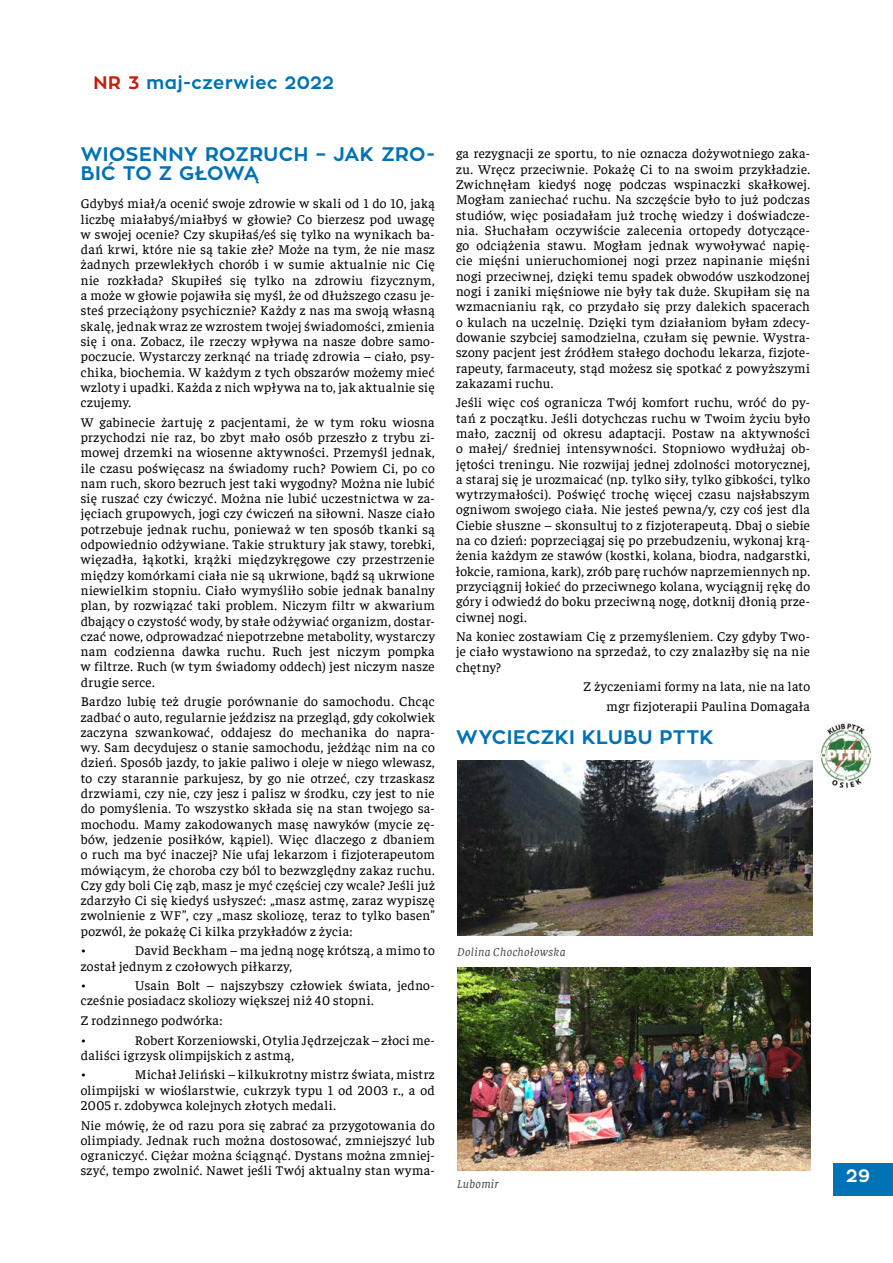
<style>
.page{position:relative;width:893px;height:1263px;background:#fff}
.page>*{position:absolute;margin:0;border:0;box-sizing:border-box;transform-origin:0 0}
.t1{font:700 19.5px/19.5px "Zona Pro";letter-spacing:.02em;color:#0072b6}
.t2{font:700 18px "Zona Pro";letter-spacing:.04em;color:#0072b6}
.t3{font:700 18px "Zona Pro";color:#fff}
.t4{font:13.5px/15.3px "Faustina";letter-spacing:.025em;color:#000;text-align:justify}
.t5{font:italic 12px "Faustina";letter-spacing:.03em;color:#444}
.s1{color:#c71c08}
</style>
<div class="page">
<img style="left:457px;top:760px;width:355px;height:175px">
<img style="left:457px;top:967px;width:353px;height:203px">
<img style="left:820px;top:721px;width:52px;height:68px">
<div style="left:833px;top:1163px;width:60px;height:33px;background:#0072b6"></div>
<h2 class="t2" style="left:94px;top:71px;width:242px"><span class="s1">NR 3</span> maj-czerwiec 2022</h2>
<h1 class="t1" style="left:81px;top:144px;width:355px">WIOSENNY ROZRUCH – JAK ZRO-<br>BIĆ TO Z GŁOWĄ</h1>
<p class="t4" style="left:81px;top:195px;width:355px">Gdybyś miał/a ocenić swoje zdrowie w skali od 1 do 10, jaką liczbę miałabyś/miałbyś w głowie? Co bierzesz pod uwagę w swojej ocenie? Czy skupiłaś/eś się tylko na wynikach ba&shy;dań krwi, które nie są takie złe? Może na tym, że nie masz żadnych przewlekłych chorób i w sumie aktualnie nic Cię nie rozkłada? Skupiłeś się tylko na zdrowiu fizycznym, a może w głowie pojawiła się myśl, że od dłuższego czasu je&shy;steś przeciążony psychicznie? Każdy z nas ma swoją własną skalę, jednak wraz ze wzrostem twojej świadomości, zmienia się i ona. Zobacz, ile rzeczy wpływa na nasze dobre samo&shy;poczucie. Wystarczy zerknąć na triadę zdrowia – ciało, psy&shy;chika, biochemia. W każdym z tych obszarów możemy mieć wzloty i upadki. Każda z nich wpływa na to, jak aktualnie się czujemy.</p>
<p class="t4" style="left:81px;top:413px;width:356px">W gabinecie żartuję z pacjentami, że w tym roku wiosna przychodzi nie raz, bo zbyt mało osób przeszło z trybu zi&shy;mowej drzemki na wiosenne aktywności. Przemyśl jednak, ile czasu poświęcasz na świadomy ruch? Powiem Ci, po co nam ruch, skoro bezruch jest taki wygodny? Można nie lubić się ruszać czy ćwiczyć. Można nie lubić uczestnictwa w za&shy;jęciach grupowych, jogi czy ćwiczeń na siłowni. Nasze ciało potrzebuje jednak ruchu, ponieważ w ten sposób tkanki są odpowiednio odżywiane. Takie struktury jak stawy, torebki, więzadła, łąkotki, krążki międzykręgowe czy przestrzenie między komórkami ciała nie są ukrwione, bądź są ukrwione niewielkim stopniu. Ciało wymyśliło sobie jednak banalny plan, by rozwiązać taki problem. Niczym filtr w akwarium dbający o czystość wody, by stałe odżywiać organizm, dostar&shy;czać nowe, odprowadzać niepotrzebne metabolity, wystarczy nam codzienna dawka ruchu. Ruch jest niczym pompka w filtrze. Ruch (w tym świadomy oddech) jest niczym nasze drugie serce.</p>
<p class="t4" style="left:81px;top:693px;width:356px">Bardzo lubię też drugie porównanie do samochodu. Chcąc zadbać o auto, regularnie jeździsz na przegląd, gdy cokolwiek zaczyna szwankować, oddajesz do mechanika do napra&shy;wy. Sam decydujesz o stanie samochodu, jeżdżąc nim na co dzień. Sposób jazdy, to jakie paliwo i oleje w niego wlewasz, to czy starannie parkujesz, by go nie otrzeć, czy trzaskasz drzwiami, czy nie, czy jesz i palisz w środku, czy jest to nie do pomyślenia. To wszystko składa się na stan twojego sa&shy;mochodu. Mamy zakodowanych masę nawyków (mycie zę&shy;bów, jedzenie posiłków, kąpiel). Więc dlaczego z dbaniem o ruch ma być inaczej? Nie ufaj lekarzom i fizjoterapeutom mówiącym, że choroba czy ból to bezwzględny zakaz ruchu.<br>Czy gdy boli Cię ząb, masz je myć częściej czy wcale? Jeśli już zdarzyło Ci się kiedyś usłyszeć: „masz astmę, zaraz wypiszę zwolnienie z WF”, czy „masz skoliozę, teraz to tylko basen” pozwól, że pokażę Ci kilka przykładów z życia:</p>
<p class="t4" style="left:81px;top:942px;width:7px">•</p>
<p class="t4" style="left:81px;top:942px;width:355px;text-indent:54px">David Beckham – ma jedną nogę krótszą, a mimo to został jednym z czołowych piłkarzy,</p>
<p class="t4" style="left:81px;top:977px;width:7px">•</p>
<p class="t4" style="left:81px;top:977px;width:355px;text-indent:54px">Usain Bolt – najszybszy człowiek świata, jedno&shy;cześnie posiadacz skoliozy większej niż 40 stopni.</p>
<p class="t4" style="left:81px;top:1010px;width:143px;line-height:19.5px">Z rodzinnego podwórka: •</p>
<p class="t4" style="left:81px;top:1031px;width:355px;text-indent:54px">Robert Korzeniowski, Otylia Jędrzejczak – złoci me&shy;daliści igrzysk olimpijskich z astmą,</p>
<p class="t4" style="left:81px;top:1066px;width:7px">•</p>
<p class="t4" style="left:81px;top:1066px;width:355px;text-indent:54px">Michał Jeliński – kilkukrotny mistrz świata, mistrz olimpijski w wioślarstwie, cukrzyk typu 1 od 2003 r., a od 2005 r. zdobywca kolejnych złotych medali.</p>
<p class="t4" style="left:81px;top:1116px;width:355px">Nie mówię, że od razu pora się zabrać za przygotowania do olimpiady. Jednak ruch można dostosować, zmniejszyć lub ograniczyć. Ciężar można ściągnąć. Dystans można zmniej&shy;szyć, tempo zwolnić. Nawet jeśli Twój aktualny stan wyma-</p>
<p class="t4" style="left:456px;top:145px;width:356px">ga rezygnacji ze sportu, to nie oznacza dożywotniego zaka&shy;zu. Wręcz przeciwnie. Pokażę Ci to na swoim przykładzie.<br>Zwichnęłam kiedyś nogę podczas wspinaczki skałkowej.<br>Mogłam zaniechać ruchu. Na szczęście było to już podczas studiów, więc posiadałam już trochę wiedzy i doświadcze&shy;nia. Słuchałam oczywiście zalecenia ortopedy dotyczące&shy;go odciążenia stawu. Mogłam jednak wywoływać napię&shy;cie mięśni unieruchomionej nogi przez napinanie mięśni nogi przeciwnej, dzięki temu spadek obwodów uszkodzonej nogi i zaniki mięśniowe nie były tak duże. Skupiłam się na wzmacnianiu rąk, co przydało się przy dalekich spacerach o kulach na uczelnię. Dzięki tym działaniom byłam zdecy&shy;dowanie szybciej samodzielna, czułam się pewnie. Wystra&shy;szony pacjent jest źródłem stałego dochodu lekarza, fizjote&shy;rapeuty, farmaceuty, stąd możesz się spotkać z powyższymi zakazami ruchu.</p>
<p class="t4" style="left:456px;top:394px;width:355px">Jeśli więc coś ogranicza Twój komfort ruchu, wróć do py&shy;tań z początku. Jeśli dotychczas ruchu w Twoim życiu było mało, zacznij od okresu adaptacji. Postaw na aktywności o małej/ średniej intensywności. Stopniowo wydłużaj ob&shy;jętości treningu. Nie rozwijaj jednej zdolności motorycznej, a staraj się je urozmaicać (np. tylko siły, tylko gibkości, tylko wytrzymałości). Poświęć trochę więcej czasu najsłabszym ogniwom swojego ciała. Nie jesteś pewna/y, czy coś jest dla Ciebie słuszne – skonsultuj to z fizjoterapeutą. Dbaj o siebie na co dzień: poprzeciągaj się po przebudzeniu, wykonaj krą&shy;żenia każdym ze stawów (kostki, kolana, biodra, nadgarstki, łokcie, ramiona, kark), zrób parę ruchów naprzemiennych np. przyciągnij łokieć do przeciwnego kolana, wyciągnij rękę do góry i odwiedź do boku przeciwną nogę, dotknij dłonią prze&shy;ciwnej nogi.</p>
<p class="t4" style="left:456px;top:628px;width:355px">Na koniec zostawiam Cię z przemyśleniem. Czy gdyby Two&shy;je ciało wystawiono na sprzedaż, to czy znalazłby się na nie chętny?</p>
<p class="t4" style="left:584px;top:676px;width:228px;line-height:19.5px;text-align:right">Z życzeniami formy na lata, nie na lato mgr fizjoterapii Paulina Domagała</p>
<h1 class="t1" style="left:456px;top:727px;width:259px">WYCIECZKI KLUBU PTTK</h1>
<p class="t5" style="left:457px;top:943px;width:110px">Dolina Chochołowska</p>
<p class="t5" style="left:457px;top:1176px;width:43px">Lubomir</p>
<h2 class="t3" style="left:846px;top:1164px;width:25px">29</h2>
</div>
